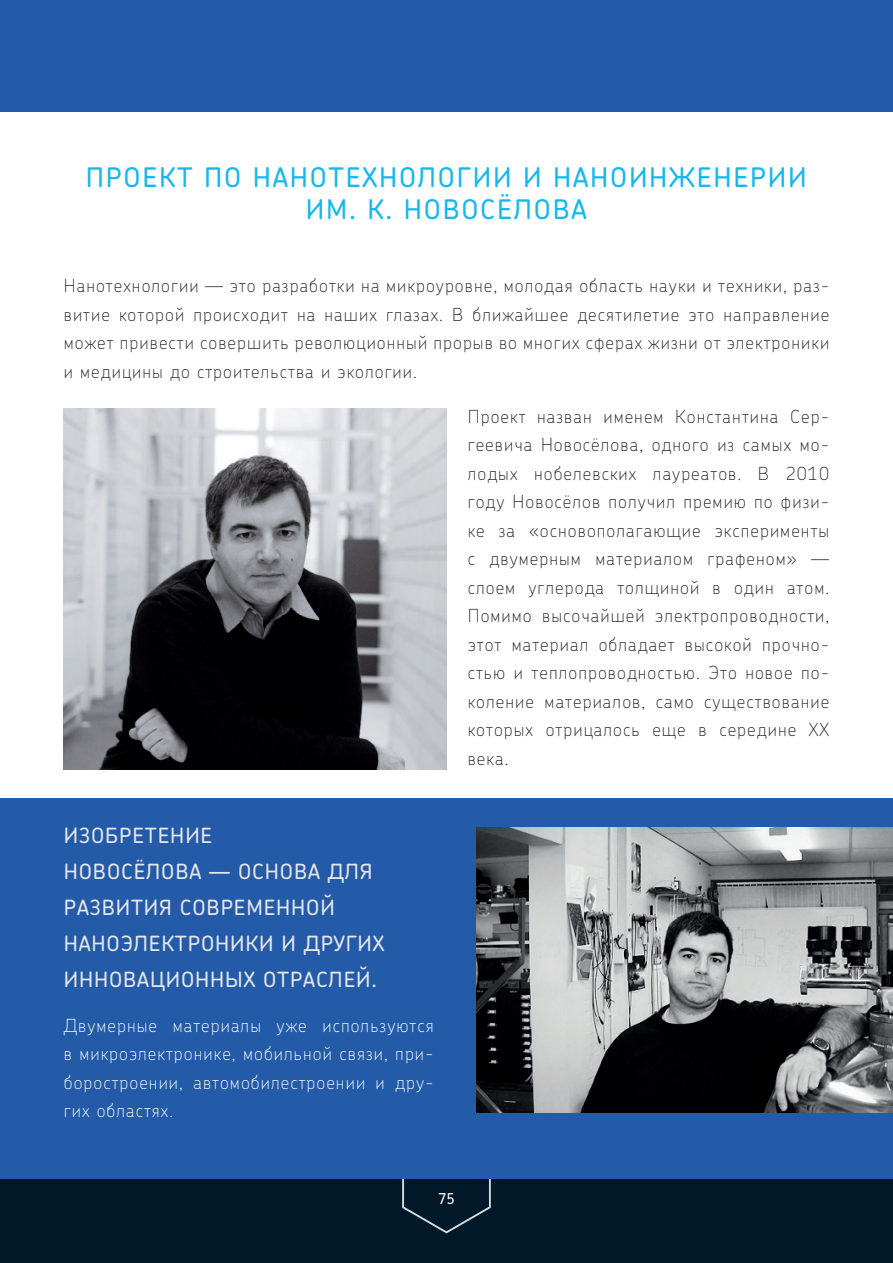
<style>
.page{position:relative;width:893px;height:1263px;background:#fff}
.page>*{position:absolute;margin:0;border:0;box-sizing:border-box;transform-origin:0 0}
.t1{font:500 27px/32.4px "Chevin Pro";letter-spacing:.065em;color:#16b7eb;text-align:center}
.t2{font:500 21px/36px "Chevin Pro";letter-spacing:.04em;color:#e6e7e9}
.t3{font:100 18px/28.5px "Chevin Pro";letter-spacing:.06em;color:#231f20;text-align:justify}
.t4{font:100 18px/28.5px "Chevin Pro";letter-spacing:.06em;color:#fff;text-align:justify}
.t5{font:500 15px "Chevin Pro";color:#fff}
</style>
<div class="page">
<div style="left:0;top:1178px;width:893px;height:85px;background:#011828"></div>
<svg style="left:402px;top:1179px;width:89px;height:55px"></svg>
<img style="left:64px;top:408px;width:382px;height:362px">
<div style="left:0;top:798px;width:893px;height:381px;background:#245ba8"></div>
<img style="left:476px;top:827px;width:417px;height:285px">
<div style="left:0;top:0;width:893px;height:112px;background:#245ba8"></div>
<h1 class="t1" style="left:86px;top:160px;width:722px">ПРОЕКТ ПО НАНОТЕХНОЛОГИИ И НАНОИНЖЕНЕРИИ<br>ИМ. К. НОВОСЁЛОВА</h1>
<p class="t3" style="left:64px;top:271px;width:767px">Нанотехнологии — это разработки на микроуровне, молодая область науки и техники, раз&shy;витие которой происходит на наших глазах. В ближайшее десятилетие это направление может привести совершить революционный прорыв во многих сферах жизни от электроники и медицины до строительства и экологии.</p>
<p class="t3" style="left:468px;top:401px;width:363px">Проект назван именем Константина Сер&shy;геевича Новосёлова, одного из самых мо&shy;лодых нобелевских лауреатов. В 2010 году Новосёлов получил премию по физи&shy;ке за «основополагающие эксперименты с двумерным материалом графеном» — слоем углерода толщиной в один атом.<br>Помимо высочайшей электропроводности, этот материал обладает высокой прочно&shy;стью и теплопроводностью. Это новое по&shy;коление материалов, само существование которых отрицалось еще в середине XX века.</p>
<p class="t2" style="left:64px;top:817px;width:322px">ИЗОБРЕТЕНИЕ<br>НОВОСЁЛОВА — ОСНОВА ДЛЯ<br>РАЗВИТИЯ СОВРЕМЕННОЙ<br>НАНОЭЛЕКТРОНИКИ И ДРУГИХ<br>ИННОВАЦИОННЫХ ОТРАСЛЕЙ.</p>
<p class="t4" style="left:64px;top:1010px;width:371px">Двумерные материалы уже используются в микроэлектронике, мобильной связи, при&shy;боростроении, автомобилестроении и дру&shy;гих областях.</p>
<p class="t5" style="left:438px;top:1188px;width:18px">75</p>
</div>
